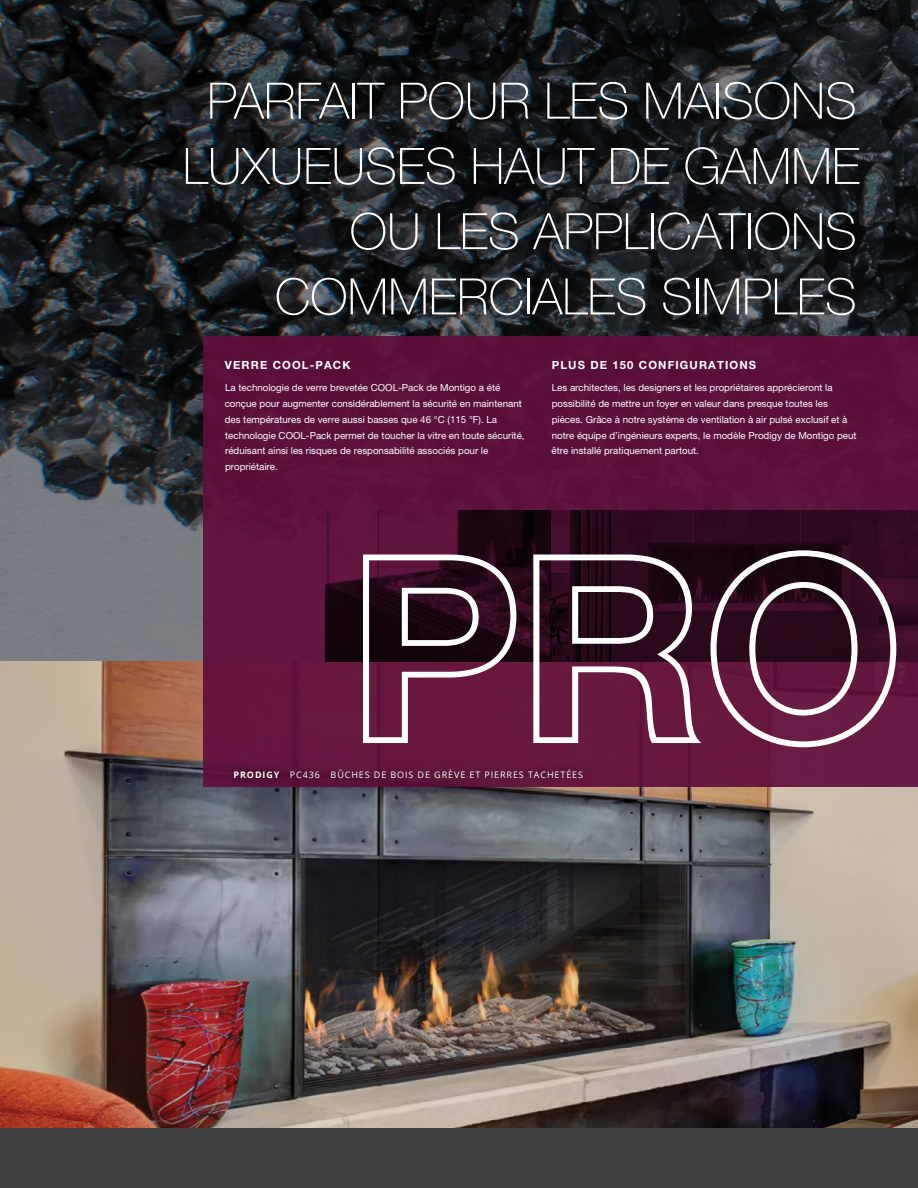
<style>
.page{position:relative;width:918px;height:1188px;background:#414042}
.page>*{position:absolute;margin:0;border:0;box-sizing:border-box;transform-origin:0 0}
.t1{font:264px "Helvetica Neue LT Pro Bd Ou";color:#fff}
.t2{font:100 50.25px/65.2px "Helvetica Neue LT Pro";color:#fff;text-align:right}
.t3{font:700 11.25px "Helvetica Neue LT Pro";letter-spacing:.1em;color:#fff}
.t4{font:9.75px/15.8px "Helvetica Neue LT Pro";color:#fff}
.t5{font:9px "Open Sans";letter-spacing:.1em;color:#fff}
.s1{font-weight:700}
.s2{color:#91062f}
</style>
<div class="page">
<img style="left:0;top:0;width:918px;height:661px">
<img style="left:0;top:661px;width:918px;height:466px">
<div style="left:204px;top:336px;width:714px;height:451px;background:#600e3b"></div>
<div style="left:226px;top:762px;width:372px;height:24px;background:#000;opacity:.75"></div>
<img style="left:325px;top:511px;width:593px;height:150px">
<h2 class="t2" style="left:183px;top:68px;width:679px">PARFAIT POUR LES MAISONS<br>LUXUEUSES HAUT DE GAMME<br>OU LES APPLICATIONS<br>COMMERCIALES SIMPLES</h2>
<p class="t3" style="left:225px;top:358px;width:127px">VERRE COOL-PACK</p>
<p class="t3" style="left:552px;top:358px;width:206px">PLUS DE 150 CONFIGURATIONS</p>
<p class="t4" style="left:225px;top:380px;width:301px">La technologie de verre brevetée COOL-Pack de Montigo a été conçue pour augmenter considérablement la sécurité en maintenant des températures de verre aussi basses que 46 °C (115 °F). La technologie COOL-Pack permet de toucher la vitre en toute sécurité, réduisant ainsi les risques de responsabilité associés pour le propriétaire.</p>
<p class="t4" style="left:552px;top:380px;width:306px">Les architectes, les designers et les propriétaires apprécieront la possibilité de mettre un foyer en valeur dans presque toutes les pièces. Grâce à notre système de ventilation à air pulsé exclusif et à notre équipe d’ingénieurs experts, le modèle Prodigy de Montigo peut être installé pratiquement partout.</p>
<h1 class="t1" style="left:346px;top:481px;width:561px">PRO</h1>
<p class="t5" style="left:234px;top:768px;width:358px"><span class="s1">PRODIGY</span> <span class="s2">/</span> PC436 <span class="s2">/</span> BÛCHES DE BOIS DE GRÈVE ET PIERRES TACHETÉES <span class="s2">/</span></p>
</div>
